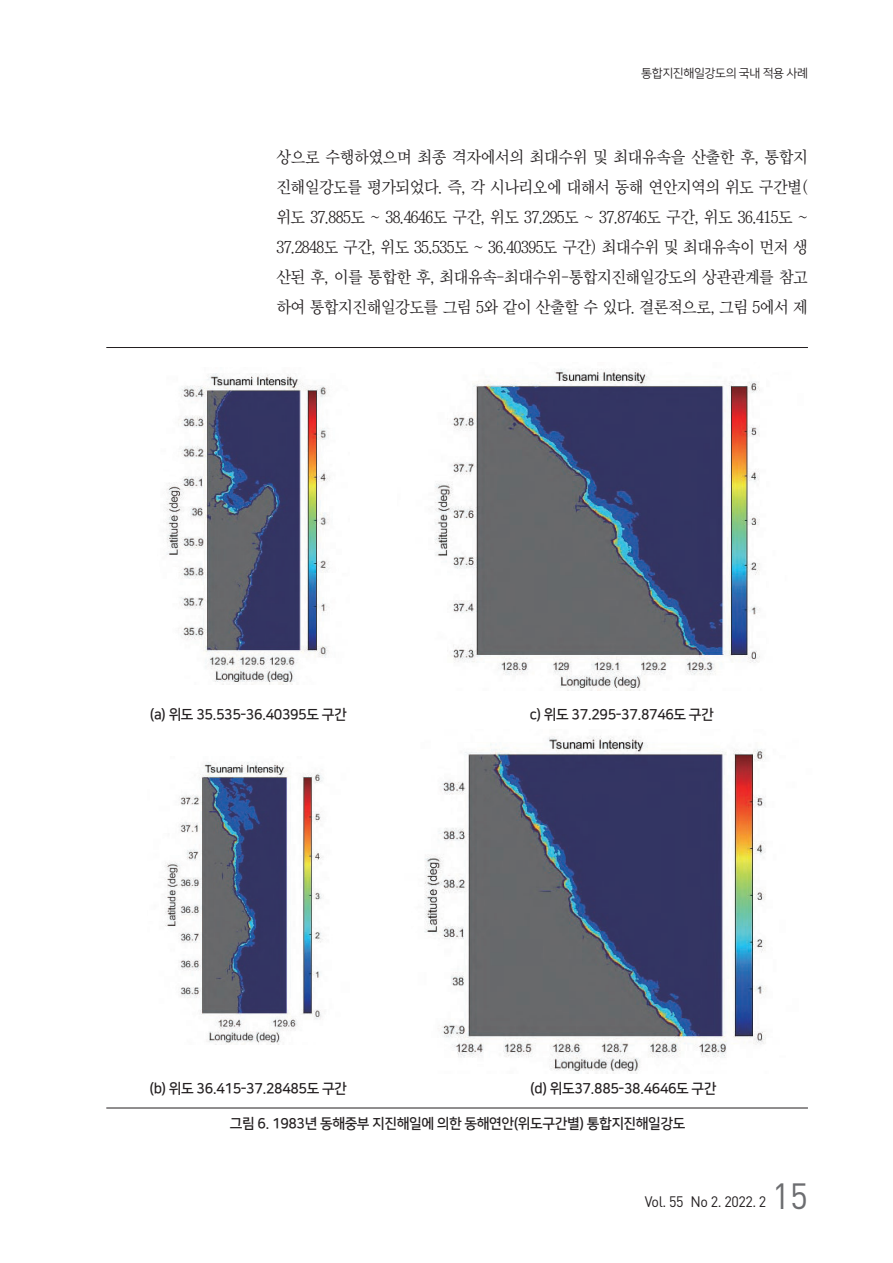
<style>
.page{position:relative;width:893px;height:1263px;background:#fff}
.page>*{position:absolute;margin:0;border:0;box-sizing:border-box;transform-origin:0 0}
.t1{font:36px "DIN Pro";color:#6c6d70;scale:.95 1}
.t2{font:16.5px/30px "Chosun Sm";letter-spacing:-.03em;color:#231f20;text-align:justify}
.t3{font:15px "DIN Pro";letter-spacing:-.03em;color:#231f20;scale:.95 1}
._4_표그림제목{font:14.25px "Nanum Square B";letter-spacing:-.03em;color:#231f20}
.t4{font:12px "Nanum Square R";letter-spacing:-.03em;color:#231f20}
</style>
<div class="page">
<hr style="left:106px;top:347px;width:702px;height:1px;background:#231f20">
<hr style="left:106px;top:1108px;width:702px;height:1px;background:#231f20">
<img style="left:166px;top:373px;width:164px;height:311px">
<img style="left:165px;top:762px;width:158px;height:283px">
<img style="left:434px;top:369px;width:326px;height:322px">
<img style="left:424px;top:736px;width:342px;height:337px">
<p class="t4" style="left:641px;top:67px;width:168px">통합지진해일강도의 국내 적용 사례</p>
<p class="t2" style="left:276px;top:142px;width:533px">상으로 수행하였으며 최종 격자에서의 최대수위 및 최대유속을 산출한 후, 통합지 진해일강도를 평가되었다. 즉, 각 시나리오에 대해서 동해 연안지역의 위도 구간별( 위도 37.885도 ~ 38.4646도 구간, 위도 37.295도 ~ 37.8746도 구간, 위도 36.415도 ~ 37.2848도 구간, 위도 35.535도 ~ 36.40395도 구간) 최대수위 및 최대유속이 먼저 생 산된 후, 이를 통합한 후, 최대유속-최대수위-통합지진해일강도의 상관관계를 참고 하여 통합지진해일강도를 그림 5와 같이 산출할 수 있다. 결론적으로, 그림 5에서 제</p>
<p class="_4_표그림제목" style="left:150px;top:707px;width:198px">(a) 위도 35.535-36.40395도 구간</p>
<p class="_4_표그림제목" style="left:530px;top:707px;width:185px">c) 위도 37.295-37.8746도 구간</p>
<p class="_4_표그림제목" style="left:149px;top:1081px;width:199px">(b) 위도 36.415-37.28485도 구간</p>
<p class="_4_표그림제목" style="left:230px;top:1116px;width:457px">그림 6. 1983년 동해중부 지진해일에 의한 동해연안(위도구간별) 통합지진해일강도</p>
<p class="_4_표그림제목" style="left:530px;top:1081px;width:188px">(d) 위도37.885-38.4646도 구간</p>
<p class="t3" style="left:645px;top:1191px;width:129px">Vol. 55 No 2. 2022. 2</p>
<h1 class="t1" style="left:772px;top:1171px;width:39px">15</h1>
</div>
